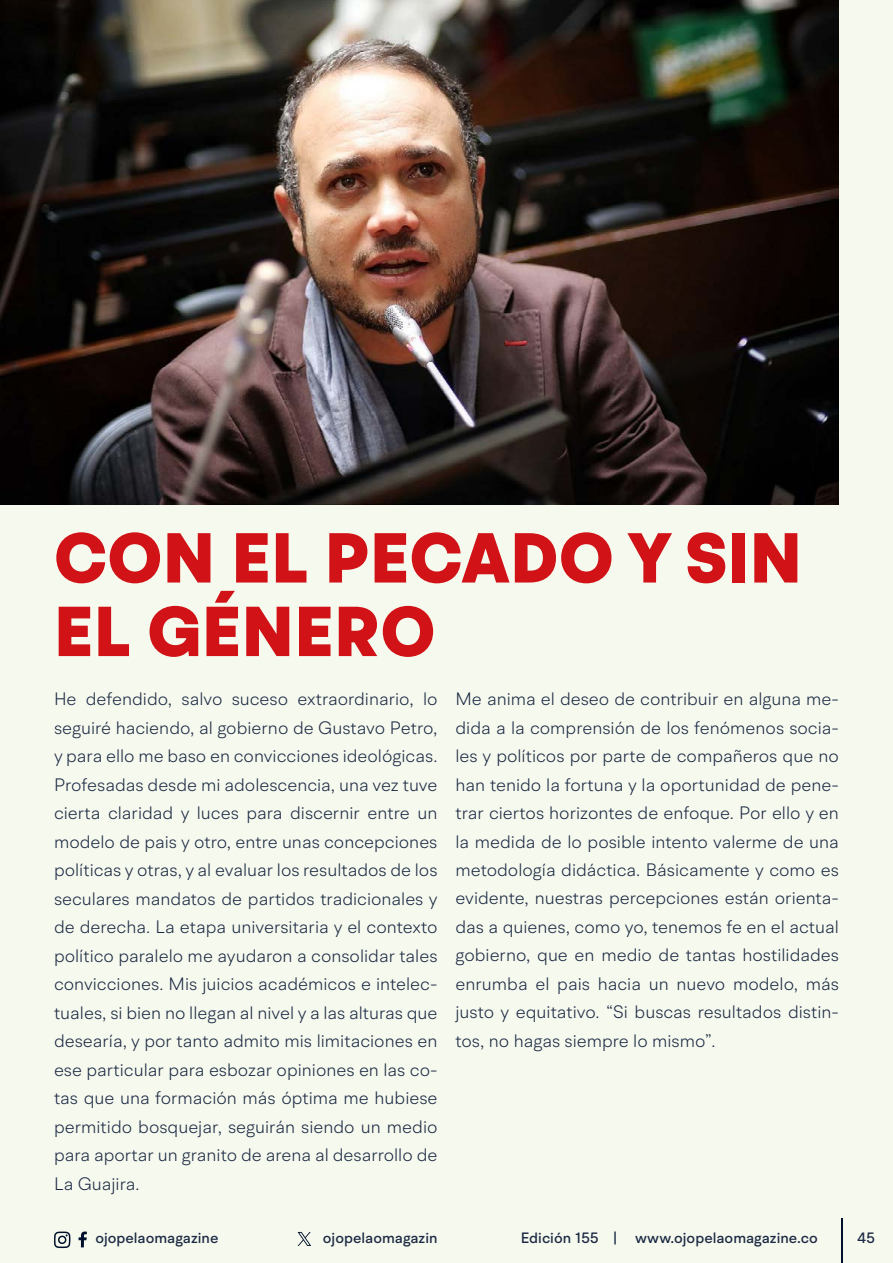
<style>
.page{position:relative;width:893px;height:1263px;background:#f6f9ee}
.page>*{position:absolute;margin:0;border:0;box-sizing:border-box;transform-origin:0 0}
.t1{font:900 70.5px/73.5px "BR Hendrix";letter-spacing:.005em;color:#d11217}
.t2{font:300 18px/28.5px "BR Hendrix";color:#1b2943;text-align:justify}
.t3{font:500 15px "BR Hendrix";color:#1b2943}
</style>
<div class="page">
<svg style="left:79px;top:1231px;width:8px;height:16px"></svg>
<svg style="left:54px;top:1231px;width:17px;height:17px"></svg>
<hr style="left:841px;top:1219px;width:1px;height:44px;background:#000f2b">
<svg style="left:298px;top:1232px;width:13px;height:14px"></svg>
<img style="left:0;top:0;width:839px;height:505px">
<h1 class="t1" style="left:54px;top:523px;width:749px">CON EL PECADO Y SIN<br>EL GÉNERO</h1>
<p class="t2" style="left:54px;top:684px;width:385px">He defendido, salvo suceso extraordinario, lo seguiré haciendo, al gobierno de Gustavo Petro, y para ello me baso en convicciones ideológicas.<br>Profesadas desde mi adolescencia, una vez tuve cierta claridad y luces para discernir entre un modelo de pais y otro, entre unas concepciones políticas y otras, y al evaluar los resultados de los seculares mandatos de partidos tradicionales y de derecha. La etapa universitaria y el contexto político paralelo me ayudaron a consolidar tales convicciones. Mis juicios académicos e intelec&shy;tuales, si bien no llegan al nivel y a las alturas que desearía, y por tanto admito mis limitaciones en ese particular para esbozar opiniones en las co&shy;tas que una formación más óptima me hubiese permitido bosquejar, seguirán siendo un medio para aportar un granito de arena al desarrollo de La Guajira.</p>
<p class="t2" style="left:455px;top:684px;width:385px">Me anima el deseo de contribuir en alguna me&shy;dida a la comprensión de los fenómenos socia&shy;les y políticos por parte de compañeros que no han tenido la fortuna y la oportunidad de pene&shy;trar ciertos horizontes de enfoque. Por ello y en la medida de lo posible intento valerme de una metodología didáctica. Básicamente y como es evidente, nuestras percepciones están orienta&shy;das a quienes, como yo, tenemos fe en el actual gobierno, que en medio de tantas hostilidades enrumba el pais hacia un nuevo modelo, más justo y equitativo. “Si buscas resultados distin&shy;tos, no hagas siempre lo mismo”.</p>
<p class="t3" style="left:95px;top:1229px;width:125px">ojopelaomagazine</p>
<p class="t3" style="left:323px;top:1229px;width:116px">ojopelaomagazin</p>
<p class="t3" style="left:521px;top:1229px;width:299px">Edición 155 | www.ojopelaomagazine.co</p>
<p class="t3" style="left:857px;top:1229px;width:19px">45</p>
</div>
